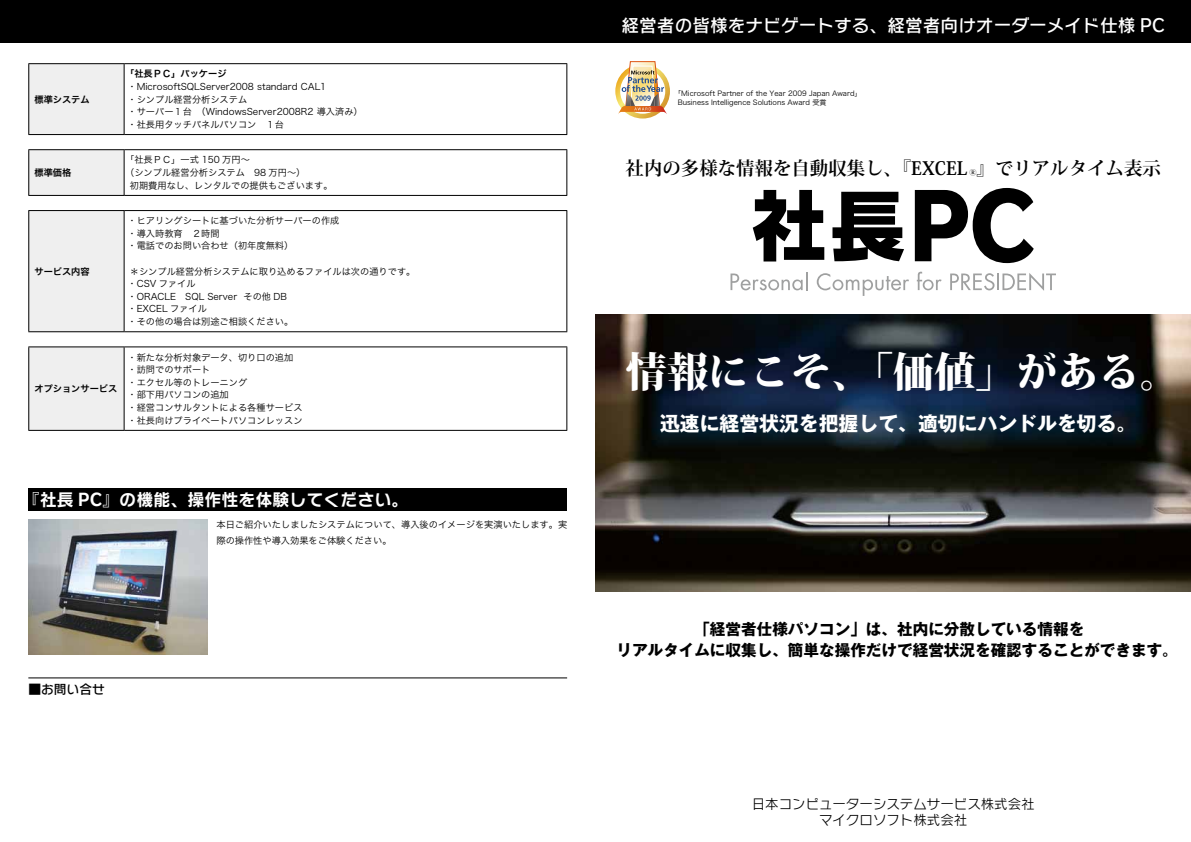
<style>
.page{position:relative;width:1191px;height:842px;background:#fff}
.page>*{position:absolute;margin:0;border:0;box-sizing:border-box;transform-origin:0 0}
.t1{font:800 41.1px "Koz Min Pro";color:#fff}
.t2{font:700 19.8px "Gothic MB101 Pro";color:#fff}
.t3{font:700 18.4px "Koz Min Pro";color:#000}
.t4{font:17.7px "Rodin NTLG Pro DB";color:#fff}
.t5{font:17px "Rodin NTLG Pro B";color:#fff}
.t6{font:700 15.6px/20.9px "Gothic MB101 Pro";color:#000}
.t7{font:13.5px/15.8px "Rodin NTLG Pro M";color:#000;text-align:center}
.t8{font:12.8px "Rodin NTLG Pro DB";color:#000}
.t9{font:9.2px/12.6px "Hira Kaku Pro W3";color:#000}
.t10{font:9.2px "Hira Kaku Pro W6";color:#000}
.t11{font:7.1px "Hira Kaku Pro W3";color:#000}
.t12{font:700 7.1px "Koz Min Pro";color:#000}
</style>
<div class="page">
<div style="left:0;top:0;width:1191px;height:43px;background:#000"></div>
<img style="left:28px;top:520px;width:179px;height:134px">
<img style="left:595px;top:314px;width:596px;height:277px">
<svg style="left:752px;top:188px;width:282px;height:76px"></svg>
<svg style="left:916px;top:272px;width:25px;height:18px"></svg>
<svg style="left:950px;top:273px;width:106px;height:18px"></svg>
<svg style="left:730px;top:272px;width:77px;height:18px"></svg>
<svg style="left:816px;top:273px;width:93px;height:23px"></svg>
<img style="left:615px;top:61px;width:55px;height:58px">
<div style="left:29px;top:64px;width:95px;height:71px;background:#efefef"></div>
<hr style="left:28px;top:63px;width:96px;height:1px;background:#000">
<hr style="left:28px;top:64px;width:1px;height:70px;background:#000">
<hr style="left:124px;top:63px;width:443px;height:1px;background:#000">
<hr style="left:566px;top:64px;width:1px;height:70px;background:#000">
<hr style="left:28px;top:134px;width:96px;height:1px;background:#000">
<hr style="left:124px;top:134px;width:443px;height:1px;background:#000">
<hr style="left:124px;top:64px;width:1px;height:70px;background:#000">
<div style="left:29px;top:211px;width:95px;height:121px;background:#efefef"></div>
<hr style="left:28px;top:210px;width:96px;height:1px;background:#000">
<hr style="left:28px;top:211px;width:1px;height:120px;background:#000">
<hr style="left:124px;top:210px;width:443px;height:1px;background:#000">
<hr style="left:566px;top:211px;width:1px;height:120px;background:#000">
<hr style="left:28px;top:331px;width:96px;height:1px;background:#000">
<hr style="left:124px;top:331px;width:443px;height:1px;background:#000">
<hr style="left:124px;top:211px;width:1px;height:120px;background:#000">
<div style="left:29px;top:347px;width:95px;height:83px;background:#efefef"></div>
<hr style="left:28px;top:346px;width:96px;height:1px;background:#000">
<hr style="left:28px;top:347px;width:1px;height:83px;background:#000">
<hr style="left:124px;top:346px;width:443px;height:1px;background:#000">
<hr style="left:566px;top:347px;width:1px;height:83px;background:#000">
<hr style="left:28px;top:430px;width:96px;height:1px;background:#000">
<hr style="left:124px;top:430px;width:443px;height:1px;background:#000">
<hr style="left:124px;top:347px;width:1px;height:83px;background:#000">
<div style="left:29px;top:150px;width:95px;height:45px;background:#efefef"></div>
<hr style="left:28px;top:149px;width:96px;height:1px;background:#000">
<hr style="left:28px;top:150px;width:1px;height:45px;background:#000">
<hr style="left:124px;top:149px;width:443px;height:1px;background:#000">
<hr style="left:566px;top:150px;width:1px;height:45px;background:#000">
<hr style="left:28px;top:195px;width:96px;height:1px;background:#000">
<hr style="left:124px;top:195px;width:443px;height:1px;background:#000">
<hr style="left:124px;top:150px;width:1px;height:45px;background:#000">
<hr style="left:28px;top:677px;width:539px;height:1px;background:#000">
<div style="left:28px;top:488px;width:539px;height:23px;background:#000"></div>
<p class="t10" style="left:34px;top:91px;width:57px">標準システム</p>
<p class="t10" style="left:34px;top:165px;width:38px">標準価格</p>
<p class="t10" style="left:34px;top:263px;width:57px">サービス内容</p>
<p class="t10" style="left:34px;top:381px;width:84px">オプションサービス</p>
<p class="t10" style="left:125px;top:66px;width:103px">「社長ＰＣ」パッケージ</p>
<p class="t9" style="left:127px;top:80px;width:237px">・MicrosoftSQLServer2008 standard CAL1<br>・シンプル経営分析システム<br>・サーバー１台　（WindowsServer2008R2 導入済み(・社長用タッチパネルパソコン　１台</p>
<p class="t9" style="left:125px;top:153px;width:126px">「社長ＰＣ」一式 150 万円~</p>
<p class="t9" style="left:125px;top:166px;width:182px">（シンプル経営分析システム　98 万円~(</p>
<p class="t9" style="left:130px;top:179px;width:204px">初期費用なし、レンタルでの提供もございます。</p>
<p class="t9" style="left:127px;top:214px;width:213px">・ヒアリングシートに基づいた分析サーバーの作成・導入時教育　２時間<br>・電話でのお問い合わせ（初年度無料(</p>
<p class="t9" style="left:130px;top:265px;width:287px">＊シンプル経営分析システムに取り込めるファイルは次の通りです。</p>
<p class="t9" style="left:127px;top:277px;width:70px">・CSV ファイル</p>
<p class="t9" style="left:243px;top:290px;width:45px">その他 DB</p>
<p class="t9" style="left:127px;top:290px;width:167px">・ORACLE　SQL Server<br>・EXCEL ファイル<br>・その他の場合は別途ご相談ください。</p>
<p class="t9" style="left:127px;top:351px;width:177px">・新たな分析対象データ、切り口の追加・訪問でのサポート<br>・エクセル等のトレーニング<br>・部下用パソコンの追加<br>・経営コンサルタントによる各種サービス・社長向けプライベートパソコンレッスン</p>
<h3 class="t5" style="left:23px;top:488px;width:387px">『社長 PC』の機能、操作性を体験してください。</h3>
<p class="t9" style="left:216px;top:516px;width:352px;line-height:16.1px">本日ご紹介いたしましたシステムについて、導入後のイメージを実演いたします。実際の操作性や導入効果をご体験ください。</p>
<h3 class="t8" style="left:28px;top:681px;width:78px">■お問い合せ</h3>
<h3 class="t4" style="left:621px;top:13px;width:545px">経営者の皆様をナビゲートする、経営者向けオーダーメイド仕様 PC</h3>
<p class="t11" style="left:674px;top:88px;width:189px">「Microsoft Partner of the Year 2009 Japan Award」</p>
<p class="t11" style="left:677px;top:97px;width:150px">Business Intelligence Solutions Award 受賞</p>
<h3 class="t3" style="left:625px;top:154px;width:343px">社内の多様な情報を自動収集し、『EXCEL</h3>
<h3 class="t3" style="left:976px;top:154px;width:186px">』でリアルタイム表示</h3>
<p class="t12" style="left:969px;top:167px;width:9px">Ⓡ</p>
<h1 class="t1" style="left:626px;top:342px;width:556px">情報にこそ、「価値」がある。</h1>
<h2 class="t2" style="left:660px;top:407px;width:478px">迅速に経営状況を把握して、適切にハンドルを切る。</h2>
<h3 class="t6" style="left:616px;top:617px;width:563px;text-indent:78px">「経営者仕様パソコン」は、社内に分散している情報を<br>リアルタイムに収集し、簡単な操作だけで経営状況を確認することができます。</h3>
<h3 class="t7" style="left:752px;top:796px;width:284px">日本コンピューターシステムサービス株式会社マイクロソフト株式会社</h3>
</div>
